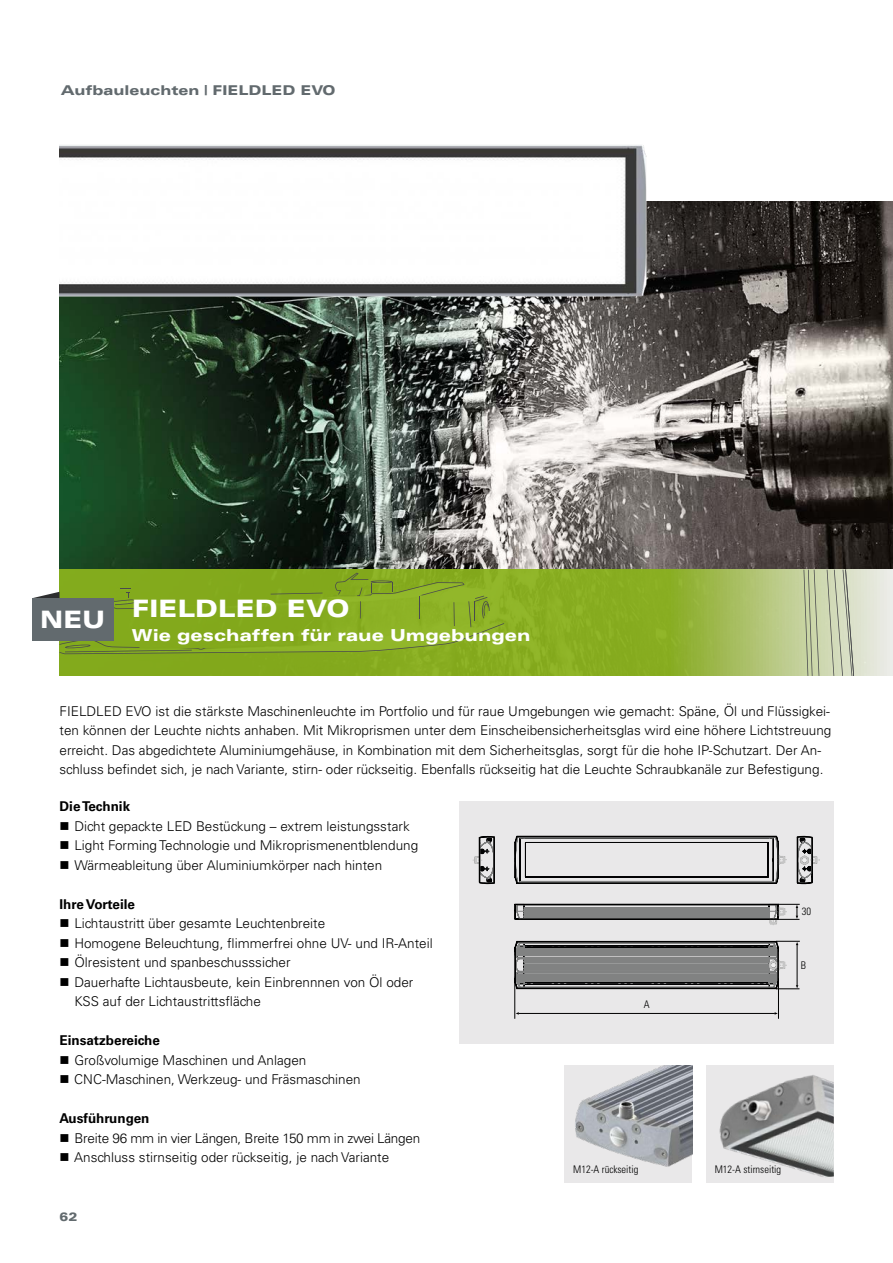
<style>
.page{position:relative;width:893px;height:1263px;background:#fff}
.page>*{position:absolute;margin:0;border:0;box-sizing:border-box;transform-origin:0 0}
.t1{font:900 expanded 24px "Univers LT Std";letter-spacing:-.01em;color:#fff}
.t2{font:900 expanded 16.5px "Univers LT Std";color:#fff}
.t3{font:300 13.5px/19.5px "Univers LT Std";color:#000}
.t4{font:300 13.5px/19.5px "Univers LT Std";letter-spacing:-.02em;color:#000}
.t5{font:700 13.5px "Univers LT Std";color:#000}
.t6{font:900 expanded 13.5px "Univers LT Std";color:#626a6e}
.t7{font:900 expanded 12px "Univers LT Std";color:#626a6e}
.t8{font:300 condensed 10.5px "Univers LT Std";color:#000}
.t9{font:300 condensed 10.5px "Univers LT";color:#000}
</style>
<div class="page">
<img style="left:706px;top:1065px;width:128px;height:118px">
<div style="left:565px;top:1065px;width:127px;height:118px;background:#e9e8e9"></div>
<img style="left:575px;top:1065px;width:117px;height:102px">
<img style="left:60px;top:202px;width:833px;height:368px">
<svg style="left:60px;top:570px;width:833px;height:106px;background:#9ab745"></svg>
<svg style="left:803px;top:570px;width:16px;height:106px;background:#b8c29a"></svg>
<svg style="left:827px;top:570px;width:27px;height:106px;background:#c4cab1"></svg>
<div style="left:459px;top:801px;width:374px;height:243px;background:#e9e8e9"></div>
<hr style="left:778px;top:982px;width:1px;height:37px;background:#000">
<hr style="left:514px;top:982px;width:1px;height:37px;background:#000">
<svg style="left:473px;top:836px;width:347px;height:153px"></svg>
<hr style="left:797px;top:945px;width:1px;height:40px;background:#000">
<hr style="left:519px;top:1013px;width:256px;height:1px;background:#000">
<img style="left:60px;top:145px;width:603px;height:245px">
<svg style="left:33px;top:573px;width:471px;height:81px;background:#88ab27"></svg>
<div style="left:32px;top:598px;width:81px;height:43px;background:#626a6e"></div>
<p class="t6" style="left:61px;top:82px;width:276px">Aufbauleuchten | FIELDLED EVO</p>
<h1 class="t1" style="left:40px;top:606px;width:67px">NEU</h1>
<h1 class="t1" style="left:132px;top:594px;width:219px">FIELDLED EVO</h1>
<p class="t2" style="left:132px;top:625px;width:400px">Wie geschaffen für raue Umgebungen</p>
<p class="t3" style="left:60px;top:701px;width:773px">FIELDLED EVO ist die stärkste Maschinenleuchte im Portfolio und für raue Umgebungen wie gemacht: Späne, Öl und Flüssigkei&shy;ten können der Leuchte nichts anhaben. Mit Mikroprismen unter dem Einscheibensicherheitsglas wird eine höhere Lichtstreuung erreicht. Das abgedichtete Aluminiumgehäuse, in Kombination mit dem Sicherheitsglas, sorgt für die hohe IP-Schutzart. Der An&shy;schluss befindet sich, je nach Variante, stirn- oder rückseitig. Ebenfalls rückseitig hat die Leuchte Schraubkanäle zur Befestigung.</p>
<p class="t5" style="left:60px;top:799px;width:72px">Die Technik</p>
<p class="t3" style="left:74px;top:816px;width:345px">Dicht gepackte LED Bestückung – extrem leistungsstark<br>Light Forming Technologie und Mikroprismenentblendung<br>Wärmeableitung über Aluminiumkörper nach hinten</p>
<p class="t5" style="left:59px;top:896px;width:77px">Ihre Vorteile</p>
<p class="t3" style="left:74px;top:914px;width:360px">Lichtaustritt über gesamte Leuchtenbreite<br>Homogene Beleuchtung, flimmerfrei ohne UV- und IR-Anteil Ölresistent und spanbeschusssicher<br>Dauerhafte Lichtausbeute, kein Einbrennnen von Öl oder KSS auf der Lichtaustrittsfläche</p>
<p class="t5" style="left:59px;top:1033px;width:102px">Einsatzbereiche</p>
<p class="t3" style="left:74px;top:1050px;width:288px">Großvolumige Maschinen und Anlagen<br>CNC-Maschinen, Werkzeug- und Fräsmaschinen</p>
<p class="t5" style="left:59px;top:1111px;width:92px">Ausführungen</p>
<p class="t4" style="left:74px;top:1128px;width:347px">Breite 96 mm in vier Längen, Breite 150 mm in zwei Längen<br>Anschluss stirnseitig oder rückseitig, je nach Variante</p>
<p class="t7" style="left:60px;top:1209px;width:19px">62</p>
<p class="t9" style="left:644px;top:998px;width:7px">A</p>
<p class="t9" style="left:802px;top:905px;width:11px">30</p>
<p class="t9" style="left:801px;top:958px;width:7px">B</p>
<p class="t8" style="left:573px;top:1163px;width:67px">M12-A rückseitig</p>
<p class="t8" style="left:715px;top:1163px;width:68px">M12-A stirnseitig</p>
</div>
